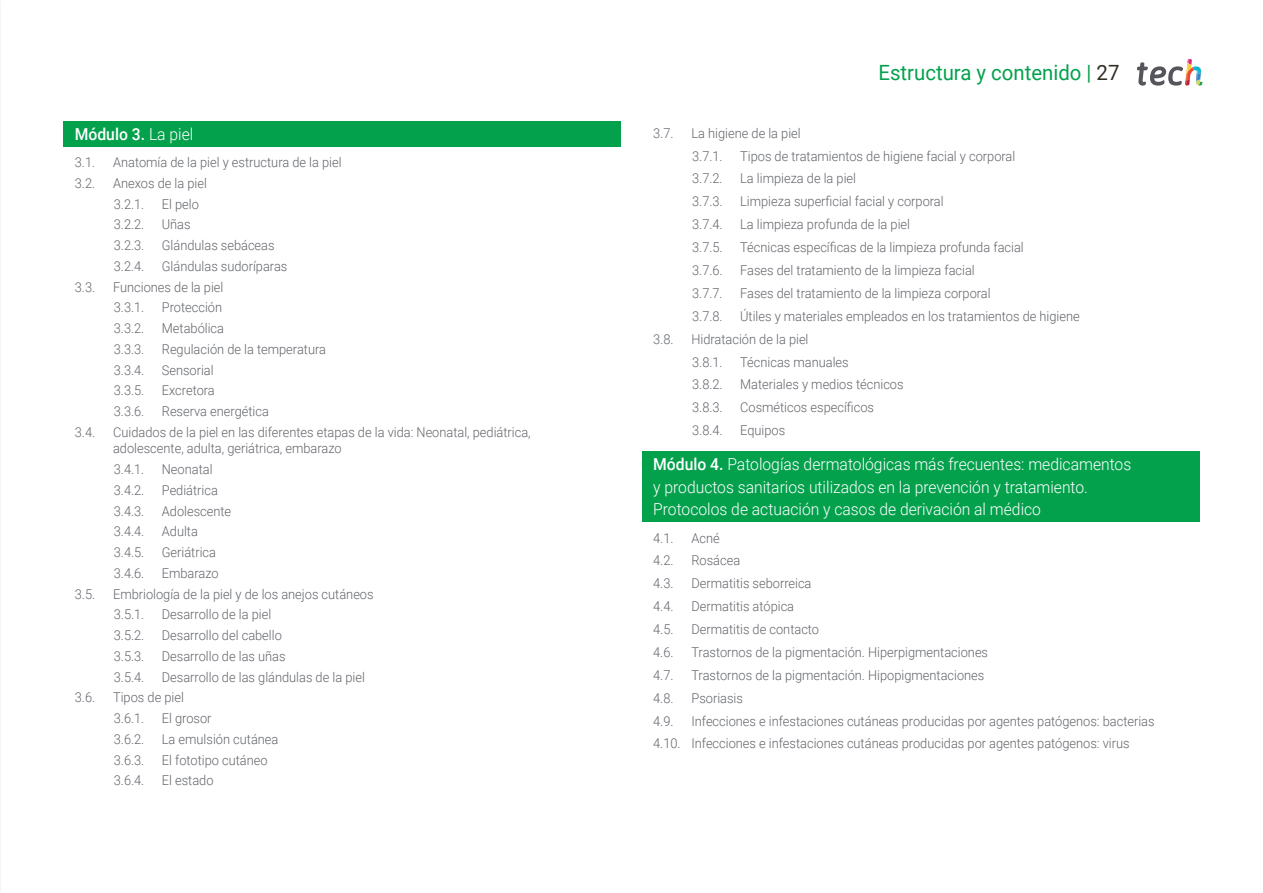
<style>
.page{position:relative;width:1263px;height:893px;background:#fff}
.page>*{position:absolute;margin:0;border:0;box-sizing:border-box;transform-origin:0 0}
.t1{font:21px "Roboto";color:#04a14d}
.t2{font:300 16.5px/22.5px "Roboto";color:#fff;scale:.95 1}
.t3{font:500 16.5px "Roboto";color:#fff;scale:.95 1}
.t4{font:300 13.5px/20.7px "Roboto";color:#61646a;scale:.95 1}
.s1{font-weight:300}
.s2{color:#312e20}
.s3{font-weight:500}
</style>
<div class="page">
<img style="left:0;top:0;width:1px;height:893px">
<div style="left:64px;top:121px;width:557px;height:25px;background:#04a14d"></div>
<div style="left:642px;top:452px;width:557px;height:70px;background:#04a14d"></div>
<svg style="left:1137px;top:59px;width:65px;height:27px"></svg>
<p class="t3" style="left:75px;top:123px;width:126px">Módulo 3. <span class="s1">La piel</span></p>
<p class="t4" style="left:75px;top:151px;width:23px">3.1.</p>
<p class="t4" style="left:113px;top:151px;width:242px">Anatomía de la piel y estructura de la piel</p>
<p class="t4" style="left:75px;top:172px;width:23px">3.2.</p>
<p class="t4" style="left:113px;top:172px;width:100px">Anexos de la piel<br>3.2.1.</p>
<p class="t4" style="left:162px;top:193px;width:41px">El pelo</p>
<p class="t4" style="left:114px;top:214px;width:34px">3.2.2.</p>
<p class="t4" style="left:162px;top:214px;width:32px">Uñas</p>
<p class="t4" style="left:114px;top:234px;width:34px">3.2.3.</p>
<p class="t4" style="left:162px;top:234px;width:120px">Glándulas sebáceas</p>
<p class="t4" style="left:114px;top:255px;width:34px">3.2.4.</p>
<p class="t4" style="left:162px;top:255px;width:134px">Glándulas sudoríparas</p>
<p class="t4" style="left:75px;top:276px;width:23px">3.3.</p>
<p class="t4" style="left:113px;top:276px;width:118px">Funciones de la piel<br>3.3.1.</p>
<p class="t4" style="left:162px;top:297px;width:65px">Protección</p>
<p class="t4" style="left:114px;top:317px;width:34px">3.3.2.</p>
<p class="t4" style="left:162px;top:317px;width:67px">Metabólica</p>
<p class="t4" style="left:114px;top:338px;width:34px">3.3.3.</p>
<p class="t4" style="left:162px;top:338px;width:174px">Regulación de la temperatura</p>
<p class="t4" style="left:114px;top:359px;width:34px">3.3.4.</p>
<p class="t4" style="left:162px;top:359px;width:56px">Sensorial</p>
<p class="t4" style="left:114px;top:380px;width:34px">3.3.5.</p>
<p class="t4" style="left:162px;top:380px;width:57px">Excretora</p>
<p class="t4" style="left:114px;top:400px;width:34px">3.3.6.</p>
<p class="t4" style="left:162px;top:400px;width:114px">Reserva energética</p>
<p class="t4" style="left:75px;top:421px;width:23px">3.4.</p>
<p class="t4" style="left:113px;top:423px;width:441px;line-height:16.5px">Cuidados de la piel en las diferentes etapas de la vida: Neonatal, pediátrica, adolescente, adulta, geriátrica, embarazo</p>
<p class="t4" style="left:114px;top:458px;width:34px">3.4.1.</p>
<p class="t4" style="left:162px;top:458px;width:55px">Neonatal</p>
<p class="t4" style="left:114px;top:479px;width:34px">3.4.2.</p>
<p class="t4" style="left:162px;top:479px;width:61px">Pediátrica</p>
<p class="t4" style="left:114px;top:500px;width:34px">3.4.3.</p>
<p class="t4" style="left:162px;top:500px;width:74px">Adolescente</p>
<p class="t4" style="left:114px;top:521px;width:34px">3.4.4.</p>
<p class="t4" style="left:162px;top:521px;width:39px">Adulta</p>
<p class="t4" style="left:114px;top:541px;width:34px">3.4.5.</p>
<p class="t4" style="left:162px;top:541px;width:59px">Geriátrica</p>
<p class="t4" style="left:114px;top:562px;width:34px">3.4.6.</p>
<p class="t4" style="left:162px;top:562px;width:61px">Embarazo</p>
<p class="t4" style="left:75px;top:583px;width:23px">3.5.</p>
<p class="t4" style="left:113px;top:583px;width:276px">Embriología de la piel y de los anejos cutáneos<br>3.5.1.</p>
<p class="t4" style="left:162px;top:604px;width:117px">Desarrollo de la piel</p>
<p class="t4" style="left:114px;top:624px;width:34px">3.5.2.</p>
<p class="t4" style="left:162px;top:624px;width:128px">Desarrollo del cabello</p>
<p class="t4" style="left:114px;top:645px;width:34px">3.5.3.</p>
<p class="t4" style="left:162px;top:645px;width:132px">Desarrollo de las uñas</p>
<p class="t4" style="left:114px;top:666px;width:34px">3.5.4.</p>
<p class="t4" style="left:162px;top:666px;width:215px">Desarrollo de las glándulas de la piel</p>
<p class="t4" style="left:75px;top:687px;width:23px">3.6.</p>
<p class="t4" style="left:113px;top:687px;width:76px">Tipos de piel<br>3.6.1.</p>
<p class="t4" style="left:162px;top:707px;width:54px">El grosor</p>
<p class="t4" style="left:114px;top:728px;width:34px">3.6.2.</p>
<p class="t4" style="left:162px;top:728px;width:124px">La emulsión cutánea</p>
<p class="t4" style="left:114px;top:749px;width:34px">3.6.3.</p>
<p class="t4" style="left:162px;top:749px;width:113px">El fototipo cutáneo</p>
<p class="t4" style="left:114px;top:770px;width:34px">3.6.4.</p>
<p class="t4" style="left:162px;top:770px;width:56px">El estado</p>
<h1 class="t1" style="left:878px;top:57px;width:242px">Estructura y contenido | <span class="s2">27</span></h1>
<p class="t4" style="left:653px;top:122px;width:23px">3.7.</p>
<p class="t4" style="left:691px;top:121px;width:117px;line-height:23px">La higiene de la piel<br>3.7.1.</p>
<p class="t4" style="left:740px;top:145px;width:291px">Tipos de tratamientos de higiene facial y corporal</p>
<p class="t4" style="left:692px;top:168px;width:34px">3.7.2.</p>
<p class="t4" style="left:740px;top:168px;width:124px">La limpieza de la piel</p>
<p class="t4" style="left:692px;top:191px;width:34px">3.7.3.</p>
<p class="t4" style="left:740px;top:191px;width:216px">Limpieza superficial facial y corporal</p>
<p class="t4" style="left:692px;top:214px;width:34px">3.7.4.</p>
<p class="t4" style="left:740px;top:214px;width:180px">La limpieza profunda de la piel</p>
<p class="t4" style="left:692px;top:236px;width:34px">3.7.5.</p>
<p class="t4" style="left:740px;top:236px;width:300px">Técnicas específicas de la limpieza profunda facial</p>
<p class="t4" style="left:692px;top:259px;width:34px">3.7.6.</p>
<p class="t4" style="left:740px;top:259px;width:248px">Fases del tratamiento de la limpieza facial</p>
<p class="t4" style="left:692px;top:282px;width:34px">3.7.7.</p>
<p class="t4" style="left:740px;top:282px;width:265px">Fases del tratamiento de la limpieza corporal</p>
<p class="t4" style="left:692px;top:305px;width:34px">3.7.8.</p>
<p class="t4" style="left:740px;top:305px;width:359px">Útiles y materiales empleados en los tratamientos de higiene</p>
<p class="t4" style="left:653px;top:328px;width:23px">3.8.</p>
<p class="t4" style="left:691px;top:327px;width:125px;line-height:23px">Hidratación de la piel<br>3.8.1.</p>
<p class="t4" style="left:740px;top:351px;width:116px">Técnicas manuales</p>
<p class="t4" style="left:692px;top:374px;width:34px">3.8.2.</p>
<p class="t4" style="left:740px;top:374px;width:174px">Materiales y medios técnicos</p>
<p class="t4" style="left:692px;top:397px;width:34px">3.8.3.</p>
<p class="t4" style="left:740px;top:397px;width:142px">Cosméticos específicos</p>
<p class="t4" style="left:692px;top:420px;width:34px">3.8.4.</p>
<p class="t4" style="left:740px;top:420px;width:49px">Equipos</p>
<p class="t2" style="left:653px;top:453px;width:505px"><span class="s3">Módulo 4.</span> Patologías dermatológicas más frecuentes: medicamentos y productos sanitarios utilizados en la prevención y tratamiento.<br>Protocolos de actuación y casos de derivación al médico</p>
<p class="t4" style="left:653px;top:527px;width:23px">4.1.</p>
<p class="t4" style="left:691px;top:527px;width:31px">Acné</p>
<p class="t4" style="left:653px;top:550px;width:23px">4.2.</p>
<p class="t4" style="left:691px;top:550px;width:53px">Rosácea</p>
<p class="t4" style="left:653px;top:573px;width:23px">4.3.</p>
<p class="t4" style="left:691px;top:573px;width:128px">Dermatitis seborreica</p>
<p class="t4" style="left:653px;top:595px;width:23px">4.4.</p>
<p class="t4" style="left:691px;top:595px;width:110px">Dermatitis atópica</p>
<p class="t4" style="left:653px;top:618px;width:23px">4.5.</p>
<p class="t4" style="left:691px;top:618px;width:136px">Dermatitis de contacto</p>
<p class="t4" style="left:653px;top:641px;width:23px">4.6.</p>
<p class="t4" style="left:691px;top:641px;width:314px">Trastornos de la pigmentación. Hiperpigmentaciones</p>
<p class="t4" style="left:653px;top:664px;width:23px">4.7.</p>
<p class="t4" style="left:691px;top:664px;width:310px">Trastornos de la pigmentación. Hipopigmentaciones</p>
<p class="t4" style="left:653px;top:687px;width:23px">4.8.</p>
<p class="t4" style="left:691px;top:687px;width:56px">Psoriasis</p>
<p class="t4" style="left:653px;top:710px;width:23px">4.9.</p>
<p class="t4" style="left:653px;top:709px;width:529px;line-height:23px;text-indent:38px">Infecciones e infestaciones cutáneas producidas por agentes patógenos: bacterias<br>4.10. Infecciones e infestaciones cutáneas producidas por agentes patógenos: virus</p>
</div>
